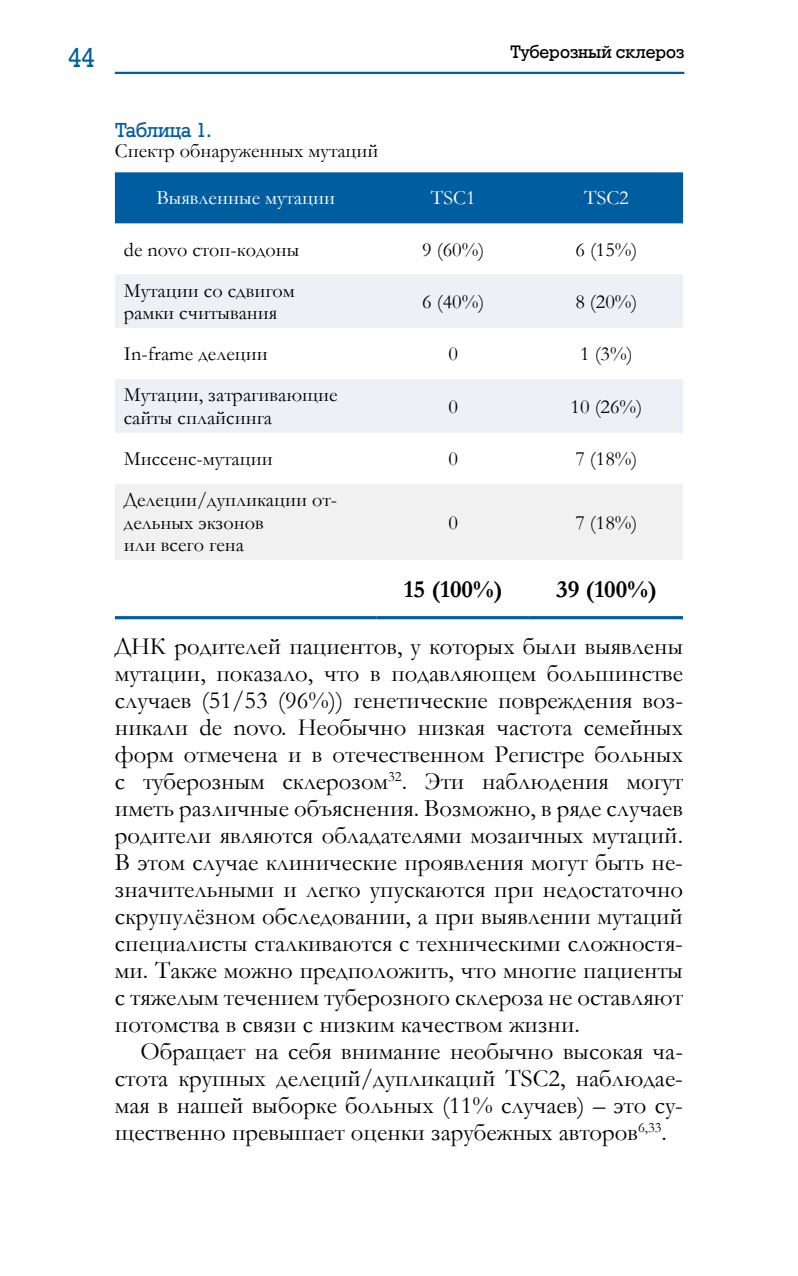
<style>
.page{position:relative;width:798px;height:1276px;background:#fff}
.page>*{position:absolute;margin:0;border:0;box-sizing:border-box;transform-origin:0 0}
.t1{font:27px "Geo Slb 712 Medium CBT";color:#005da0}
.t2{font:24.75px/27px "Garamond";color:#000;text-align:justify}
.t3{font:700 24.75px "Garamond";color:#000}
.t4{font:20.25px/22.5px "Garamond";color:#000}
.t5{font:20.25px "Garamond";color:#fff}
.t6{font:20.25px "Geo Slb 712 Medium CBT";letter-spacing:-.015em;color:#005da0}
.t7{font:18px "Geo Slb 712 Medium CBT";color:#000}
</style>
<div class="page">
<hr style="left:115px;top:72px;width:569px;height:2px;background:#005da0">
<div style="left:115px;top:172px;width:567px;height:51px;background:#005da0"></div>
<svg style="left:115px;top:275px;width:567px;height:158px;fill:#eef0f6"></svg>
<div style="left:115px;top:484px;width:567px;height:76px;background:#f1f1f2"></div>
<hr style="left:115px;top:616px;width:261px;height:3px;background:#005da0">
<hr style="left:376px;top:616px;width:153px;height:3px;background:#005da0">
<hr style="left:529px;top:616px;width:153px;height:3px;background:#005da0">
<p class="t1" style="left:68px;top:42px;width:28px">44</p>
<p class="t7" style="left:510px;top:41px;width:175px">Туберозный склероз</p>
<p class="t6" style="left:115px;top:118px;width:98px">Таблица 1.</p>
<p class="t4" style="left:115px;top:139px;width:265px">Спектр обнаруженных мутаций</p>
<p class="t5" style="left:156px;top:184px;width:180px">Выявленные мутации</p>
<p class="t5" style="left:431px;top:184px;width:46px">TSC1</p>
<p class="t5" style="left:584px;top:184px;width:46px">TSC2</p>
<p class="t4" style="left:124px;top:237px;width:177px">de novo стоп-кодоны</p>
<p class="t4" style="left:422px;top:237px;width:64px">9 (60%)</p>
<p class="t4" style="left:575px;top:237px;width:64px">6 (15%)</p>
<p class="t4" style="left:124px;top:278px;width:172px">Мутации со сдвигом рамки считывания</p>
<p class="t4" style="left:422px;top:290px;width:64px">6 (40%)</p>
<p class="t4" style="left:575px;top:290px;width:64px">8 (20%)</p>
<p class="t4" style="left:124px;top:342px;width:145px">In-frame делеции</p>
<p class="t4" style="left:448px;top:342px;width:11px">0</p>
<p class="t4" style="left:580px;top:342px;width:54px">1 (3%)</p>
<p class="t4" style="left:124px;top:383px;width:215px">Мутации, затрагивающие сайты сплайсинга</p>
<p class="t4" style="left:448px;top:394px;width:11px">0</p>
<p class="t4" style="left:570px;top:394px;width:73px">10 (26%)</p>
<p class="t4" style="left:124px;top:447px;width:150px">Миссенс-мутации</p>
<p class="t4" style="left:448px;top:447px;width:11px">0</p>
<p class="t4" style="left:575px;top:447px;width:64px">7 (18%)</p>
<p class="t4" style="left:124px;top:488px;width:215px">Делеции/дупликации от&shy;дельных экзонов<br>или всего гена</p>
<p class="t4" style="left:448px;top:510px;width:11px">0</p>
<p class="t4" style="left:575px;top:510px;width:64px">7 (18%)</p>
<p class="t3" style="left:403px;top:572px;width:100px">15 (100%)</p>
<p class="t3" style="left:556px;top:572px;width:102px">39 (100%)</p>
<p class="t2" style="left:115px;top:632px;width:569px">ДНК родителей пациентов, у которых были выявлены мутации, показало, что в подавляющем большинстве случаев (51/53 (96%)) генетические повреждения воз&shy;никали de novo. Необычно низкая частота семейных форм отмечена и в отечественном Регистре больных с туберозным склерозом<sup>32</sup>. Эти наблюдения могут иметь различные объяснения. Возможно, в ряде случаев родители являются обладателями мозаичных мутаций.<br>В этом случае клинические проявления могут быть не&shy;значительными и легко упускаются при недостаточно скрупулёзном обследовании, а при выявлении мутаций специалисты сталкиваются с техническими сложностя&shy;ми. Также можно предположить, что многие пациенты с тяжелым течением туберозного склероза не оставляют потомства в связи с низким качеством жизни.</p>
<p class="t2" style="left:115px;top:1037px;width:569px;text-indent:26px">Обращает на себя внимание необычно высокая ча&shy;стота крупных делеций/дупликаций TSC2, наблюдае&shy;мая в нашей выборке больных (11% случаев) – это су&shy;щественно превышает оценки зарубежных авторов<sup>6,33</sup>.</p>
</div>
